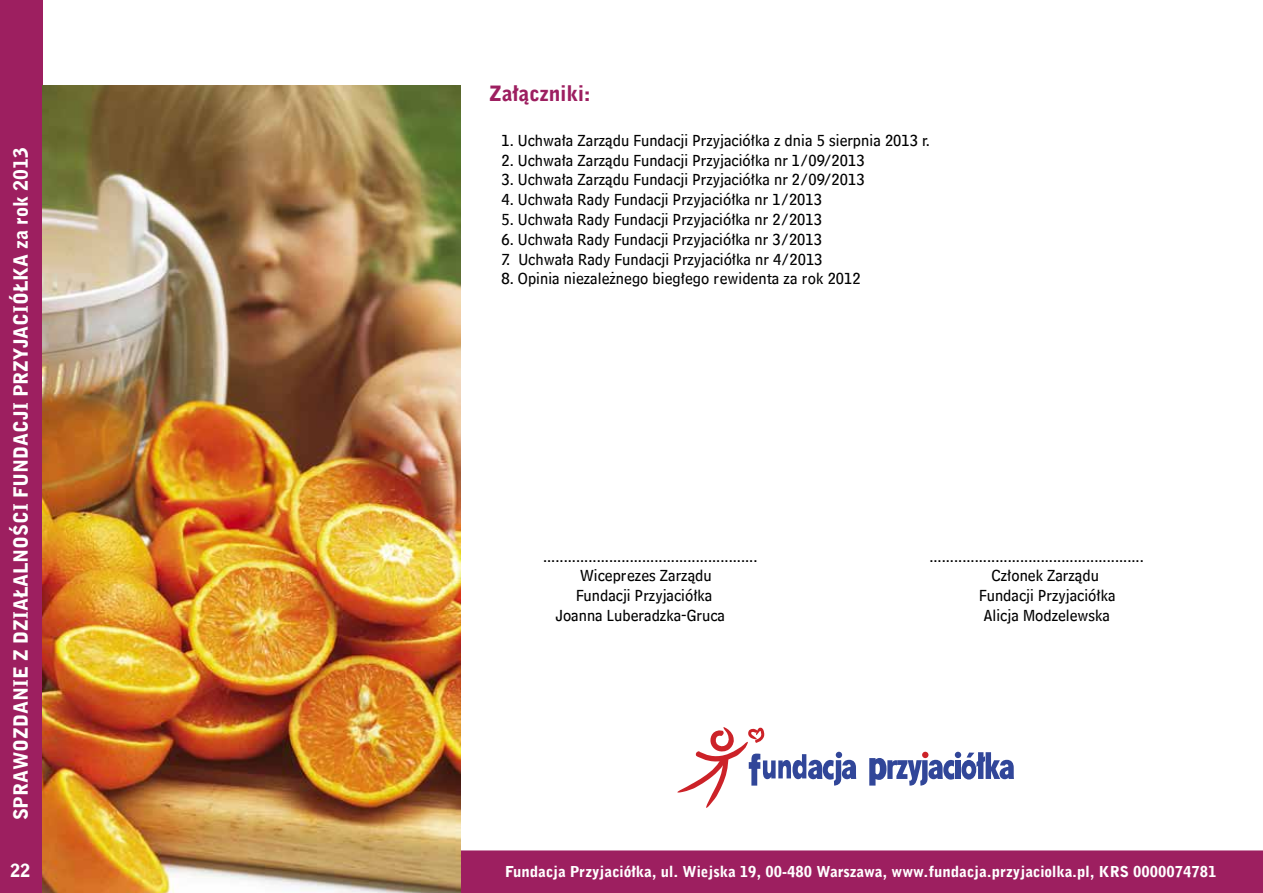
<style>
.page{position:relative;width:1263px;height:893px;background:#fff}
.page>*{position:absolute;margin:0;border:0;box-sizing:border-box;transform-origin:0 0}
.t1{font:21px "Bell Gothic Blk EU";color:#9d1f60}
.t2{font:19.5px "Bell Gothic Blk EU";color:#fff}
.t3{font:18px "Bell Gothic Blk EU";color:#fff}
.t4{font:16.5px "Bell Cent Sub Cap EU";color:#000}
.t5{font:15px "Bell Gothic Blk EU";color:#fff}
</style>
<div class="page">
<div style="left:0;top:0;width:43px;height:893px;background:#9d1f60"></div>
<div style="left:41px;top:850px;width:1222px;height:43px;background:#9d1f60"></div>
<img style="left:43px;top:85px;width:417px;height:808px">
<svg style="left:869px;top:752px;width:145px;height:34px"></svg>
<svg style="left:677px;top:727px;width:179px;height:81px"></svg>
<p class="t2" style="left:9px;top:820px;width:674px;rotate:-90deg">SPRAWOZDANIE Z DZIAŁALNOŚCI FUNDACJI PRZYJACIÓŁKA za rok 2013</p>
<p class="t1" style="left:489px;top:80px;width:103px">Załączniki:</p>
<p class="t4" style="left:501px;top:130px;width:430px">1. Uchwała Zarządu Fundacji Przyjaciółka z dnia 5 sierpnia 2013 r.</p>
<p class="t4" style="left:501px;top:150px;width:365px">2. Uchwała Zarządu Fundacji Przyjaciółka nr 1/09/2013</p>
<p class="t4" style="left:501px;top:170px;width:365px">3. Uchwała Zarządu Fundacji Przyjaciółka nr 2/09/2013</p>
<p class="t4" style="left:501px;top:189px;width:322px">4. Uchwała Rady Fundacji Przyjaciółka nr 1/2013</p>
<p class="t4" style="left:501px;top:209px;width:322px">5. Uchwała Rady Fundacji Przyjaciółka nr 2/2013</p>
<p class="t4" style="left:501px;top:229px;width:322px">6. Uchwała Rady Fundacji Przyjaciółka nr 3/2013</p>
<p class="t4" style="left:501px;top:249px;width:323px">7. Uchwała Rady Fundacji Przyjaciółka nr 4/2013</p>
<p class="t4" style="left:501px;top:269px;width:361px">8. Opinia niezależnego biegłego rewidenta za rok 2012</p>
<p class="t4" style="left:543px;top:546px;width:216px">....................................................</p>
<p class="t4" style="left:929px;top:546px;width:216px">....................................................</p>
<p class="t4" style="left:580px;top:566px;width:133px">Wiceprezes Zarządu</p>
<p class="t4" style="left:991px;top:566px;width:109px">Członek Zarządu</p>
<p class="t4" style="left:576px;top:585px;width:138px">Fundacji Przyjaciółka</p>
<p class="t4" style="left:979px;top:585px;width:138px">Fundacji Przyjaciółka</p>
<p class="t4" style="left:555px;top:605px;width:171px">Joanna Luberadzka-Gruca</p>
<p class="t4" style="left:983px;top:605px;width:128px">Alicja Modzelewska</p>
<p class="t3" style="left:10px;top:860px;width:22px">22</p>
<p class="t5" style="left:505px;top:862px;width:713px">Fundacja Przyjaciółka, ul. Wiejska 19, 00-480 Warszawa, www.fundacja.przyjaciolka.pl, KRS 0000074781</p>
</div>
